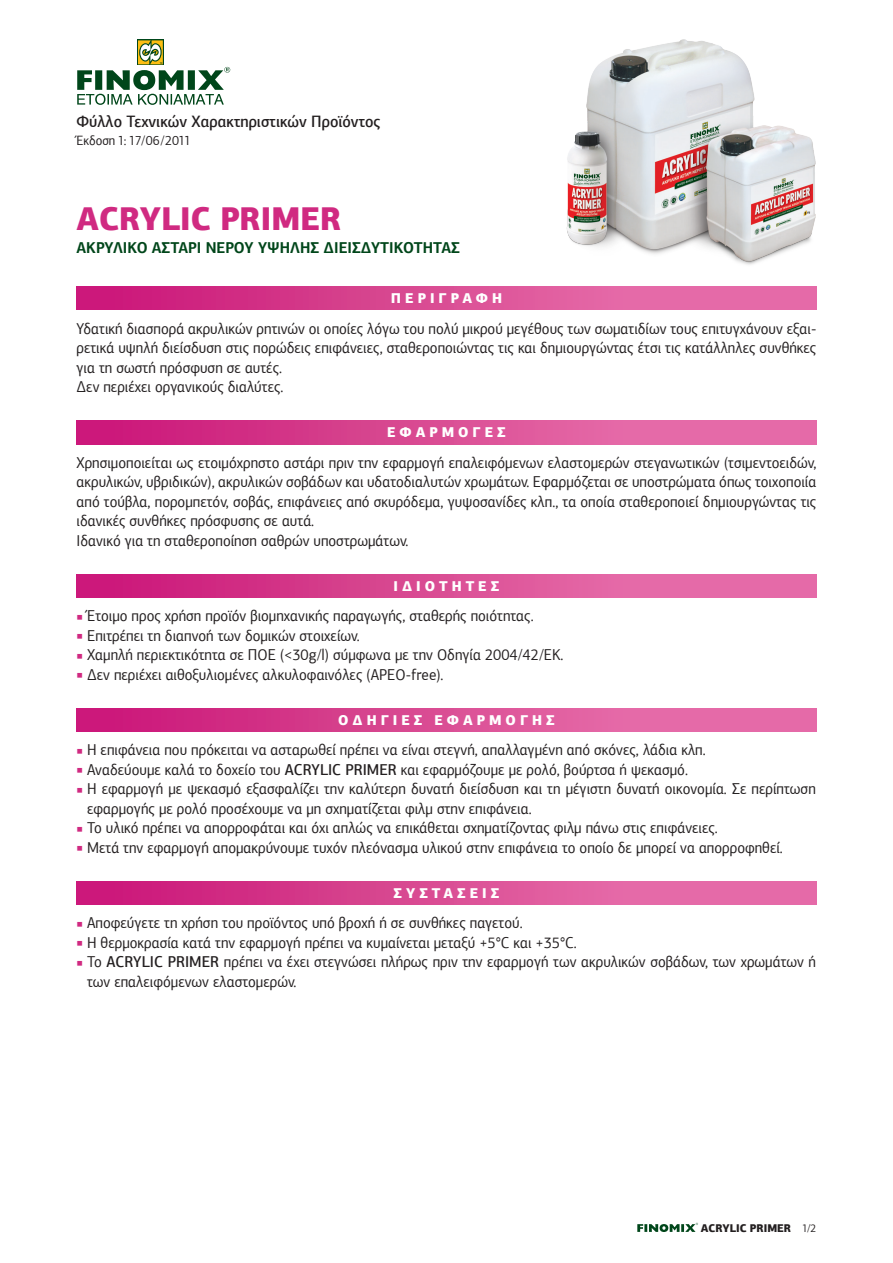
<style>
.page{position:relative;width:893px;height:1263px;background:#fff}
.page>*{position:absolute;margin:0;border:0;box-sizing:border-box;transform-origin:0 0}
.t1{font:900 33px "PF Agora Sans Pro";color:#d02a81;scale:.93 1}
.t2{font:500 16.5px "PF Agora Sans Pro";color:#231f20;scale:.93 1}
.t3{font:15.75px/19.5px "PF Agora Sans Pro";color:#231f20;scale:.93 1}
.t4{font:700 15.75px "PF Agora Sans Pro";color:#00461a;scale:.93 1}
.t5{font:900 14.25px "PF Agora Sans Pro";letter-spacing:.3em;color:#fff;scale:.93 1}
.t6{font:13.5px "PF Agora Sans Pro";color:#231f20;scale:.93 1}
.t7{font:900 11.25px "PF Agora Sans Pro";color:#231f20;scale:.93 1}
.s1{font-size:7.5px;color:#d02a81}
.s2{font-weight:500}
.s3{font-weight:400}
</style>
<div class="page">
<svg style="left:637px;top:1223px;width:61px;height:9px"></svg>
<div style="left:77px;top:287px;width:739px;height:23px;background:linear-gradient(to right,#cb1979,#ea7bb1)"></div>
<div style="left:77px;top:421px;width:739px;height:23px;background:linear-gradient(to right,#cb1979,#ea7bb1)"></div>
<div style="left:77px;top:574px;width:739px;height:23px;background:linear-gradient(to right,#cb1979,#ea7bb1)"></div>
<div style="left:77px;top:708px;width:739px;height:23px;background:linear-gradient(to right,#cb1979,#ea7bb1)"></div>
<div style="left:77px;top:881px;width:739px;height:23px;background:linear-gradient(to right,#cb1979,#ea7bb1)"></div>
<div style="left:137px;top:39px;width:27px;height:26px;background:#00461a"></div>
<svg style="left:77px;top:40px;width:153px;height:65px"></svg>
<img style="left:566px;top:39px;width:250px;height:226px">
<p class="t2" style="left:77px;top:111px;width:328px">Φύλλο Τεχνικών Χαρακτηριστικών Προϊόντος</p>
<p class="t6" style="left:77px;top:132px;width:125px">Έκδοση 1: 17/06/2011</p>
<h1 class="t1" style="left:77px;top:197px;width:286px">ACRYLIC PRIMER</h1>
<p class="t4" style="left:77px;top:238px;width:414px">ΑΚΡΥΛΙΚΟ ΑΣΤΑΡΙ ΝΕΡΟΥ ΥΨΗΛΗΣ ΔΙΕΙΣΔΥΤΙΚΟΤΗΤΑΣ</p>
<p class="t5" style="left:391px;top:289px;width:121px">ΠΕΡΙΓΡΑΦΗ</p>
<p class="t3" style="left:77px;top:319px;width:797px">Υδατική διασπορά ακρυλικών ρητινών οι οποίες λόγω του πολύ μικρού μεγέθους των σωματιδίων τους επιτυγχάνουν εξαι&shy;ρετικά υψηλή διείσδυση στις πορώδεις επιφάνειες, σταθεροποιώντας τις και δημιουργώντας έτσι τις κατάλληλες συνθήκες για τη σωστή πρόσφυση σε αυτές.<br>Δεν περιέχει οργανικούς διαλύτες.</p>
<p class="t5" style="left:387px;top:423px;width:129px">ΕΦΑΡΜΟΓΕΣ</p>
<p class="t3" style="left:77px;top:453px;width:797px">Χρησιμοποιείται ως ετοιμόχρηστο αστάρι πριν την εφαρμογή επαλειφόμενων ελαστομερών στεγανωτικών (τσιμεντοειδών, ακρυλικών, υβριδικών), ακρυλικών σοβάδων και υδατοδιαλυτών χρωμάτων. Εφαρμόζεται σε υποστρώματα όπως τοιχοποιία από τούβλα, πορομπετόν, σοβάς, επιφάνειες από σκυρόδεμα, γυψοσανίδες κλπ., τα οποία σταθεροποιεί δημιουργώντας τις ιδανικές συνθήκες πρόσφυσης σε αυτά.<br>Ιδανικό για τη σταθεροποίηση σαθρών υποστρωμάτων.</p>
<p class="t5" style="left:394px;top:576px;width:115px">ΙΔΙΟΤΗΤΕΣ</p>
<p class="t3" style="left:77px;top:606px;width:493px"><span class="s1">■</span> Έτοιμο προς χρήση προϊόν βιομηχανικής παραγωγής, σταθερής ποιότητας.</p>
<p class="t3" style="left:77px;top:626px;width:306px"><span class="s1">■</span> Επιτρέπει τη διαπνοή των δομικών στοιχείων.</p>
<p class="t3" style="left:77px;top:645px;width:525px"><span class="s1">■</span> Χαμηλή περιεκτικότητα σε ΠΟΕ (&lt;30g/l) σύμφωνα με την Οδηγία 2004/42/ΕΚ.</p>
<p class="t3" style="left:77px;top:665px;width:396px"><span class="s1">■</span> Δεν περιέχει αιθοξυλιομένες αλκυλοφαινόλες (APEO-free).</p>
<p class="t5" style="left:338px;top:710px;width:234px">ΟΔΗΓΙΕΣ ΕΦΑΡΜΟΓΗΣ</p>
<p class="t3" style="left:77px;top:740px;width:678px"><span class="s1">■</span> Η επιφάνεια που πρόκειται να ασταρωθεί πρέπει να είναι στεγνή, απαλλαγμένη από σκόνες, λάδια κλπ.</p>
<p class="t3" style="left:77px;top:760px;width:659px"><span class="s1">■</span> Αναδεύουμε καλά το δοχείο του <span class="s2">ACRYLIC PRIMER</span> και εφαρμόζουμε με ρολό, βούρτσα ή ψεκασμό.</p>
<p class="t3" style="left:87px;top:779px;width:785px;text-indent:-11px"><span class="s1">■</span> Η εφαρμογή με ψεκασμό εξασφαλίζει την καλύτερη δυνατή διείσδυση και τη μέγιστη δυνατή οικονομία. Σε περίπτωση εφαρμογής με ρολό προσέχουμε να μη σχηματίζεται φιλμ στην επιφάνεια.</p>
<p class="t3" style="left:77px;top:818px;width:691px"><span class="s1">■</span> Το υλικό πρέπει να απορροφάται και όχι απλώς να επικάθεται σχηματίζοντας φιλμ πάνω στις επιφάνειες.</p>
<p class="t3" style="left:77px;top:838px;width:761px"><span class="s1">■</span> Μετά την εφαρμογή απομακρύνουμε τυχόν πλεόνασμα υλικού στην επιφάνεια το οποίο δε μπορεί να απορροφηθεί.</p>
<p class="t5" style="left:394px;top:883px;width:115px">ΣΥΣΤΑΣΕΙΣ</p>
<p class="t3" style="left:77px;top:913px;width:481px"><span class="s1">■</span> Αποφεύγετε τη χρήση του προϊόντος υπό βροχή ή σε συνθήκες παγετού.</p>
<p class="t3" style="left:77px;top:933px;width:539px"><span class="s1">■</span> Η θερμοκρασία κατά την εφαρμογή πρέπει να κυμαίνεται μεταξύ +5°C και +35°C.</p>
<p class="t3" style="left:87px;top:952px;width:785px;text-indent:-11px"><span class="s1">■</span> Το <span class="s2">ACRYLIC PRIMER</span> πρέπει να έχει στεγνώσει πλήρως πριν την εφαρμογή των ακρυλικών σοβάδων, των χρωμάτων ή των επαλειφόμενων ελαστομερών.</p>
<p class="t7" style="left:701px;top:1220px;width:126px">ACRYLIC PRIMER <span class="s3">1/2</span></p>
</div>
